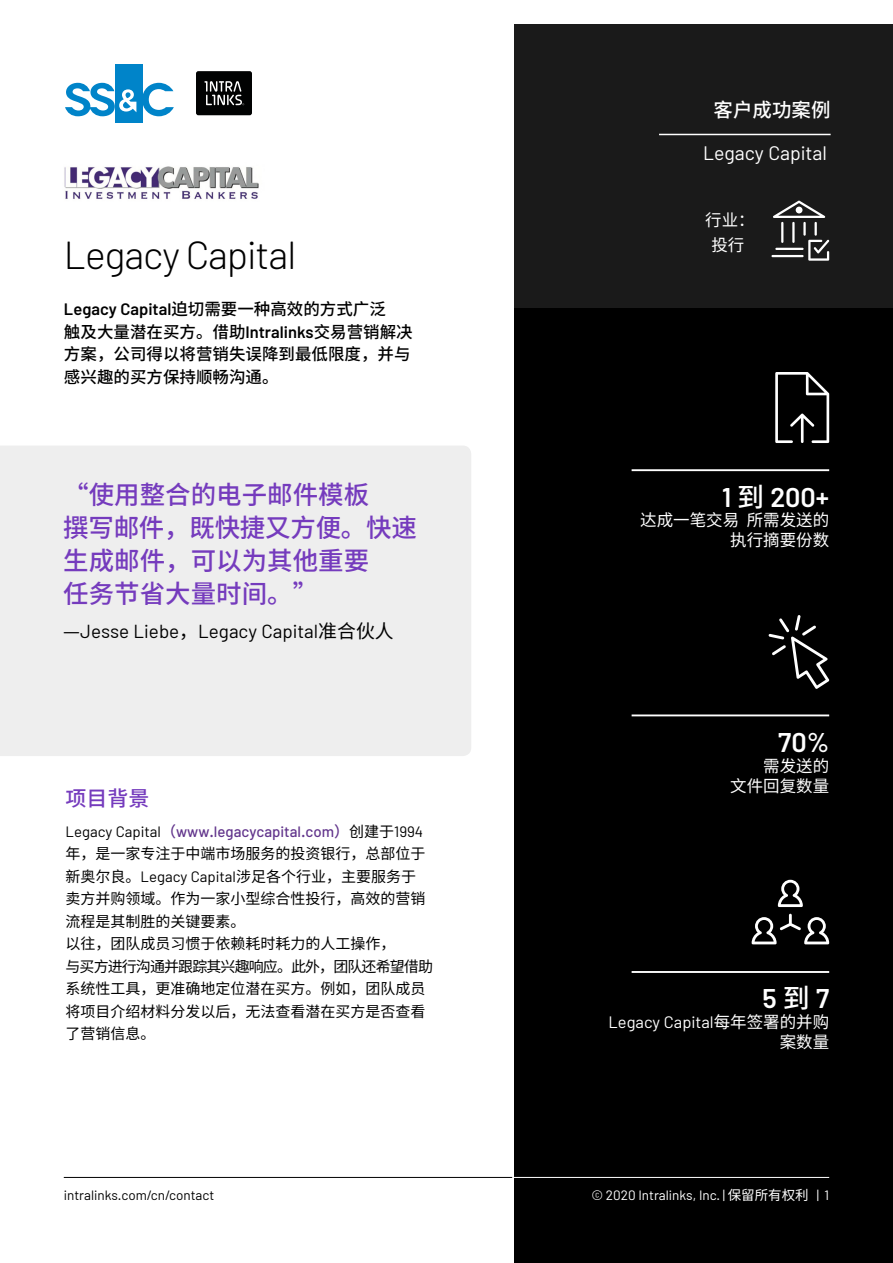
<style>
.page{position:relative;width:893px;height:1263px;background:#fff}
.page>*{position:absolute;margin:0;border:0;box-sizing:border-box;transform-origin:0 0}
.t1{font:300 39px "Barlow";letter-spacing:-.025em;color:#000}
.t2{font:600 27px "Barlow";color:#fff}
.t3{font:500 25.5px/33px "Noto Sans CJ Ksc";color:#753bbd}
.t4{font:500 21px "Noto Sans CJ Ksc";color:#753bbd}
.t5{font:19.5px "Barlow";color:#fff}
.t6{font:500 19.5px "Noto Sans CJ Ksc";color:#fff}
.t7{font:18.9px "Barlow";color:#000}
.t8{font:500 16.5px/22.5px "Noto Sans CJ Ksc";color:#000}
.t9{font:16.5px/19.8px "Noto Sans CJ Ksc";color:#fff;text-align:right}
.t10{font:600 16.5px "Barlow";color:#000}
.t11{font:16.5px "Barlow";color:#fff}
.t12{font:15px/22.5px "Noto Sans CJ Ksc";color:#000}
.t13{font:500 15px "Barlow";color:#62358c}
.t14{font:13.5px "Barlow";color:#fff}
.t15{font:13.5px "Barlow";color:#000}
.s1{font-family:"Noto Sans CJ Ksc";font-weight:500}
.s2{font-family:"Barlow";font-weight:600}
.s3{font-family:"Noto Sans CJ Ksc"}
.s4{font-weight:400;color:#000}
.s5{font-family:"Noto Sans CJ Ksc";font-weight:400;color:#000}
.s6{font-family:"Barlow"}
</style>
<div class="page">
<div style="left:514px;top:25px;width:379px;height:1238px;background:#000"></div>
<svg style="left:778px;top:880px;width:25px;height:27px"></svg>
<svg style="left:752px;top:914px;width:77px;height:30px"></svg>
<div style="left:0;top:446px;width:471px;height:310px;background:#eee"></div>
<div style="left:515px;top:24px;width:378px;height:283px;background:#1a1a1a"></div>
<hr style="left:632px;top:469px;width:197px;height:2px;background:#fff">
<hr style="left:632px;top:714px;width:197px;height:2px;background:#fff">
<hr style="left:659px;top:134px;width:172px;height:1px;background:#fff">
<svg style="left:768px;top:615px;width:61px;height:74px"></svg>
<svg style="left:775px;top:372px;width:54px;height:71px"></svg>
<hr style="left:632px;top:971px;width:197px;height:2px;background:#fff">
<img style="left:64px;top:166px;width:195px;height:33px">
<hr style="left:771px;top:255px;width:33px;height:2px;background:#fff">
<svg style="left:773px;top:201px;width:56px;height:60px"></svg>
<hr style="left:64px;top:1177px;width:448px;height:1px;background:#000">
<hr style="left:512px;top:1177px;width:317px;height:1px;background:#fff">
<svg style="left:143px;top:83px;width:31px;height:33px"></svg>
<div style="left:115px;top:64px;width:28px;height:59px;background:#0084c9"></div>
<svg style="left:65px;top:83px;width:71px;height:33px"></svg>
<svg style="left:195px;top:70px;width:58px;height:46px"></svg>
<div style="left:196px;top:71px;width:56px;height:44px;background:#010202;border-radius:2px"></div>
<svg style="left:204px;top:81px;width:40px;height:24px"></svg>
<h1 class="t1" style="left:64px;top:230px;width:234px">Legacy Capital</h1>
<p class="t10" style="left:64px;top:299px;width:323px">Legacy Capital<span class="s1">迫切需要一种高效的方式广泛</span></p>
<p class="t8" style="left:64px;top:321px;width:350px">触及大量潜在买方。借助<span class="s2">Intralinks</span>交易营销解决方案，公司得以将营销失误降到最低限度，并与感兴趣的买方保持顺畅沟通。</p>
<h3 class="t3" style="left:63px;top:478px;width:355px">“使用整合的电子邮件模板<br>撰写邮件，既快捷又方便。快速生成邮件，可以为其他重要<br>任务节省大量时间。”</h3>
<p class="t7" style="left:63px;top:619px;width:332px"><span class="s3">—</span>Jesse Liebe<span class="s3">，</span>Legacy Capital<span class="s3">准合伙人</span></p>
<h3 class="t4" style="left:65px;top:786px;width:86px">项目背景</h3>
<p class="t13" style="left:65px;top:822px;width:359px"><span class="s4">Legacy Capital</span><span class="s3">（</span>www<span class="s3">.</span>legacycapital<span class="s3">.</span>com<span class="s3">）</span><span class="s5">创建于</span><span class="s4">1994</span></p>
<p class="t12" style="left:65px;top:843px;width:369px">年，是一家专注于中端市场服务的投资银行，总部位于新奥尔良。<span class="s6">Legacy Capital</span>涉足各个行业，主要服务于卖方并购领域。作为一家小型综合性投行，高效的营销流程是其制胜的关键要素。<br>以往，团队成员习惯于依赖耗时耗力的人工操作，<br>与买方进行沟通并跟踪其兴趣响应。此外，团队还希望借助系统性工具，更准确地定位潜在买方。例如，团队成员将项目介绍材料分发以后，无法查看潜在买方是否查看了营销信息。</p>
<h3 class="t6" style="left:714px;top:99px;width:118px">客户成功案例</h3>
<h3 class="t5" style="left:703px;top:141px;width:126px">Legacy Capital</h3>
<p class="t9" style="left:705px;top:209px;width:51px;line-height:24px;text-align:center">行业：投行</p>
<h2 class="t2" style="left:722px;top:480px;width:109px">1 <span class="s1">到</span> 200+</h2>
<p class="t9" style="left:640px;top:511px;width:190px">达成一笔交易 所需发送的执行摘要份数</p>
<h2 class="t2" style="left:778px;top:725px;width:53px">70%</h2>
<p class="t9" style="left:730px;top:756px;width:100px">需发送的<br>文件回复数量</p>
<h2 class="t2" style="left:762px;top:982px;width:68px">5 <span class="s1">到</span> 7</h2>
<p class="t11" style="left:609px;top:1012px;width:222px">Legacy Capital<span class="s3">每年签署的并购</span></p>
<p class="t9" style="left:780px;top:1032px;width:51px">案数量</p>
<p class="t15" style="left:64px;top:1186px;width:152px">intralinks.com/cn/contact</p>
<p class="t14" style="left:591px;top:1186px;width:239px">© 2020 Intralinks, Inc. | <span class="s3">保留所有权利</span> | 1</p>
</div>
